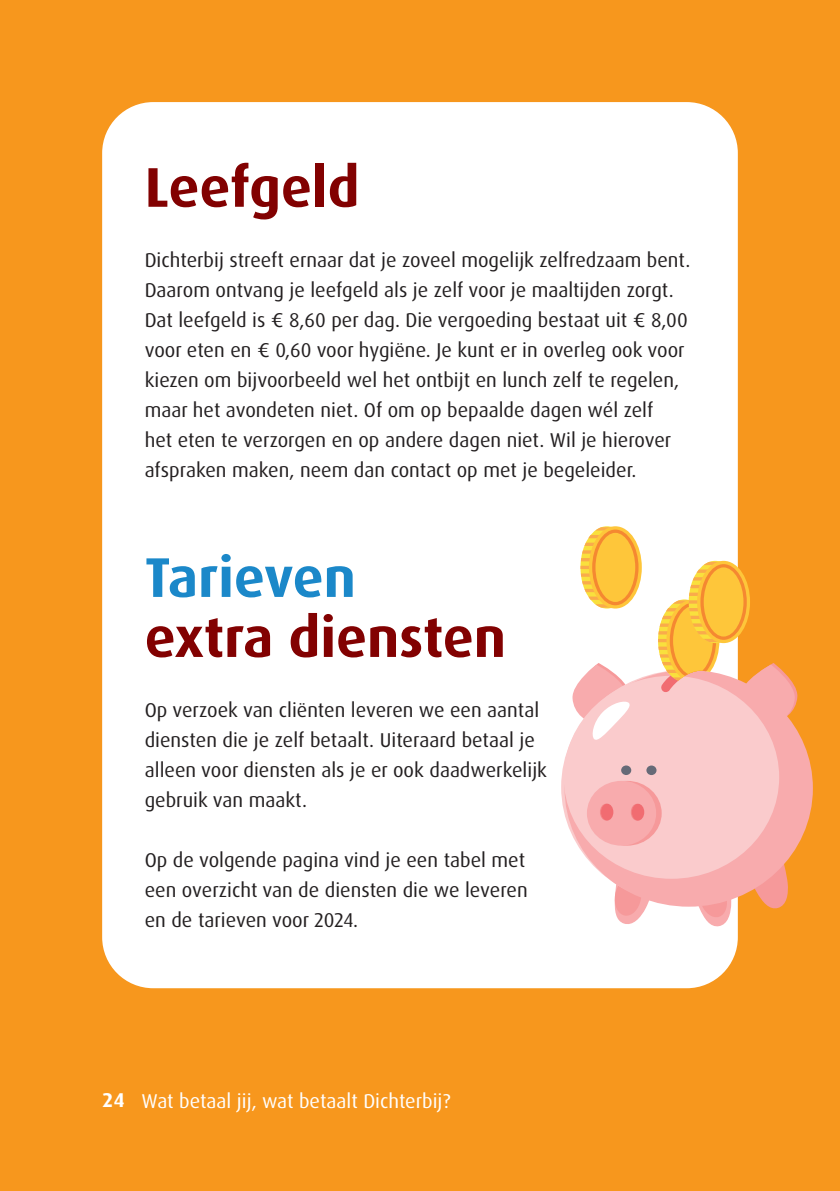
<style>
.page{position:relative;width:840px;height:1191px;background:#fff}
.page>*{position:absolute;margin:0;border:0;box-sizing:border-box;transform-origin:0 0}
.tussenkopje{font:700 56px/60px "Dax Pro";color:#820101}
.broodtekst{font:20px/30px "Dax Pro";color:#231f20}
.t1{font:20px "Dax Pro";color:#fff}
.t2{font:700 20px "Dax Pro";color:#fff}
.s1{color:#1b88c9}
</style>
<div class="page">
<div style="left:0;top:0;width:839px;height:1191px;background:#f7971d"></div>
<div style="left:102px;top:102px;width:635px;height:886px;background:#fff;border-radius:51px"></div>
<svg style="left:768px;top:906px;width:14px;height:3px"></svg>
<svg style="left:689px;top:906px;width:41px;height:21px"></svg>
<svg style="left:614px;top:906px;width:33px;height:18px"></svg>
<svg style="left:564px;top:673px;width:248px;height:233px;fill:#f8abad"></svg>
<div style="left:563px;top:676px;width:215px;height:202px;background:#facbcc;border-radius:50%"></div>
<svg style="left:571px;top:663px;width:61px;height:77px"></svg>
<div style="left:620px;top:765px;width:11px;height:10px;background:#666a77;border-radius:50%"></div>
<div style="left:646px;top:765px;width:10px;height:10px;background:#666a77;border-radius:50%"></div>
<svg style="left:592px;top:781px;width:69px;height:64px"></svg>
<div style="left:586px;top:781px;width:69px;height:64px;background:#f8abad;border-radius:50%"></div>
<div style="left:600px;top:803px;width:13px;height:17px;background:#f16c71;border-radius:50%"></div>
<div style="left:631px;top:804px;width:13px;height:16px;background:#f16c71;border-radius:50%"></div>
<svg style="left:657px;top:562px;width:140px;height:162px"></svg>
<svg style="left:696px;top:561px;width:53px;height:82px"></svg>
<svg style="left:700px;top:564px;width:46px;height:76px"></svg>
<div style="left:703px;top:567px;width:40px;height:69px;background:#fec63a;border-radius:50%"></div>
<svg style="left:580px;top:527px;width:53px;height:80px"></svg>
<svg style="left:588px;top:526px;width:53px;height:82px"></svg>
<svg style="left:592px;top:529px;width:46px;height:76px"></svg>
<div style="left:595px;top:533px;width:40px;height:69px;background:#fec63a;border-radius:50%"></div>
<p class="tussenkopje" style="left:145px;top:155px;width:216px">Leefgeld</p>
<p class="broodtekst" style="left:145px;top:245px;width:547px">Dichterbij streeft ernaar dat je zoveel mogelijk zelfredzaam bent.<br>Daarom ontvang je leefgeld als je zelf voor je maaltijden zorgt.<br>Dat leefgeld is € 8,60 per dag. Die vergoeding bestaat uit € 8,00 voor eten en € 0,60 voor hygiëne. Je kunt er in overleg ook voor kiezen om bijvoorbeeld wel het ontbijt en lunch zelf te regelen, maar het avondeten niet. Of om op bepaalde dagen wél zelf<br>het eten te verzorgen en op andere dagen niet. Wil je hierover afspraken maken, neem dan contact op met je begeleider.</p>
<p class="tussenkopje" style="left:145px;top:545px;width:362px"><span class="s1">Tarieven<br></span>extra diensten</p>
<p class="broodtekst" style="left:145px;top:695px;width:396px">Op verzoek van cliënten leveren we een aantal</p>
<p class="broodtekst" style="left:145px;top:725px;width:391px">diensten die je zelf betaalt. Uiteraard betaal je</p>
<p class="broodtekst" style="left:145px;top:755px;width:403px">alleen voor diensten als je er ook daadwerkelijk</p>
<p class="broodtekst" style="left:145px;top:785px;width:164px">gebruik van maakt.</p>
<p class="broodtekst" style="left:145px;top:845px;width:381px">Op de volgende pagina vind je een tabel met</p>
<p class="broodtekst" style="left:145px;top:875px;width:384px">een overzicht van de diensten die we leveren</p>
<p class="broodtekst" style="left:145px;top:905px;width:215px">en de tarieven voor 2024.</p>
<p class="t2" style="left:102px;top:1087px;width:24px">24</p>
<p class="t1" style="left:141px;top:1087px;width:310px">Wat betaal jij, wat betaalt Dichterbij?</p>
</div>
